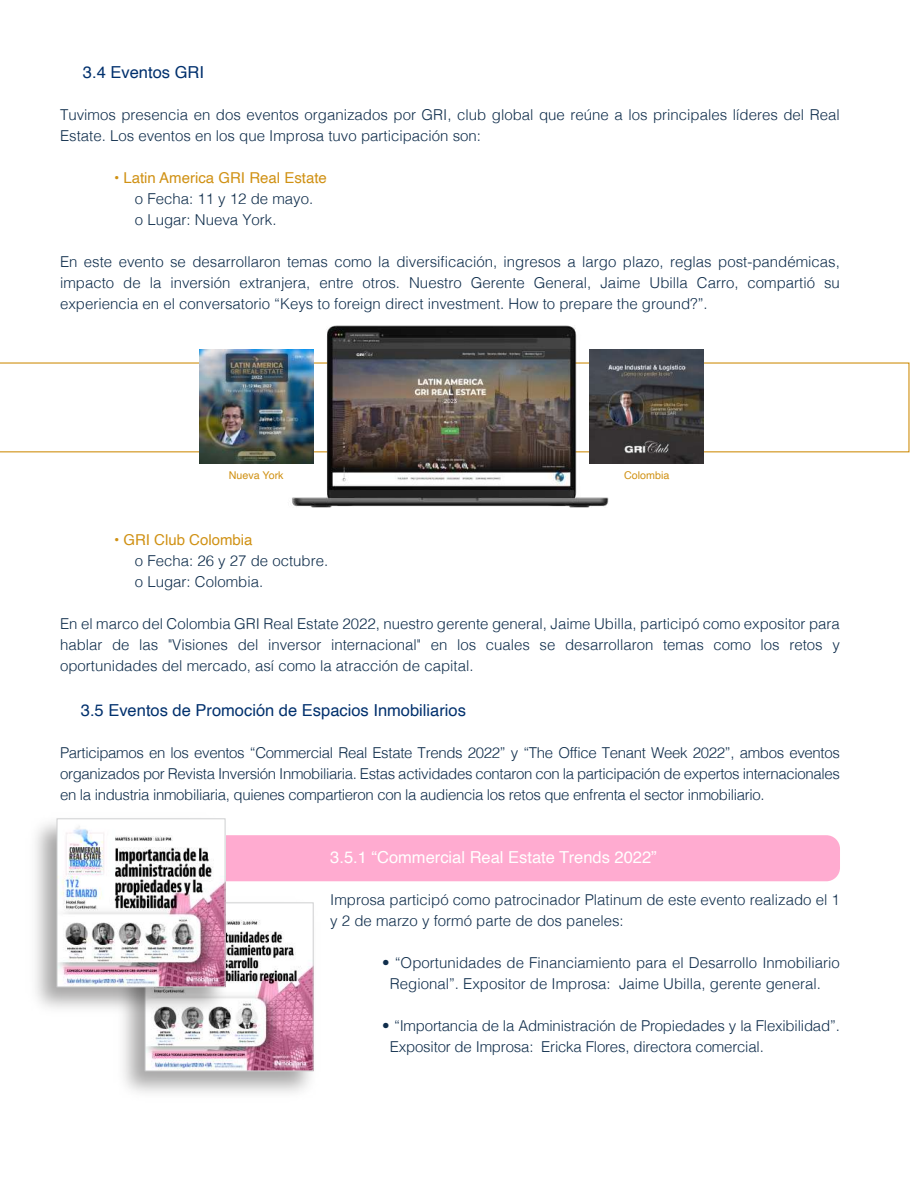
<style>
.page{position:relative;width:918px;height:1188px;background:#fff}
.page>*{position:absolute;margin:0;border:0;box-sizing:border-box;transform-origin:0 0}
.t1{font:16.5px "Helvetica";color:#00306d}
.t2{font:16.5px "Helvetica";color:#fff}
.t3{font:300 15px/21px "Helvetica";color:#102e4c}
.t4{font:15px "Helvetica";color:#d09114}
.t5{font:10.65px "Helvetica";color:#d09114}
</style>
<div class="page">
<div style="left:154px;top:835px;width:686px;height:46px;background:#ffabd0;border-radius:14px"></div>
<svg style="left:0;top:362px;width:910px;height:90px"></svg>
<img style="left:211px;top:325px;width:479px;height:183px">
<img style="left:199px;top:350px;width:114px;height:114px">
<img style="left:590px;top:350px;width:114px;height:114px">
<img style="left:123px;top:1022px;width:191px;height:71px">
<img style="left:147px;top:919px;width:165px;height:150px">
<div style="left:145px;top:902px;width:169px;height:169px;border:1px solid #cecfd0"></div>
<img style="left:35px;top:818px;width:200px;height:204px">
<img style="left:59px;top:820px;width:164px;height:165px">
<div style="left:57px;top:818px;width:168px;height:169px;border:1px solid #cecfd0"></div>
<p class="t1" style="left:83px;top:59px;width:123px">3.4 Eventos GRI</p>
<p class="t3" style="left:60px;top:103px;width:781px">Tuvimos presencia en dos eventos organizados por GRI, club global que reúne a los principales líderes del Real<br>Estate. Los eventos en los que Improsa tuvo participación son:</p>
<p class="t4" style="left:114px;top:166px;width:214px">• Latin America GRI Real Estate</p>
<p class="t3" style="left:135px;top:187px;width:180px">o Fecha: 11 y 12 de mayo. o Lugar: Nueva York.</p>
<p class="t3" style="left:60px;top:250px;width:781px;text-align:justify">En este evento se desarrollaron temas como la diversificación, ingresos a largo plazo, reglas post-pandémicas, impacto de la inversión extranjera, entre otros. Nuestro Gerente General, Jaime Ubilla Carro, compartió su experiencia en el conversatorio “Keys to foreign direct investment. How to prepare the ground?”.</p>
<p class="t5" style="left:229px;top:467px;width:56px">Nueva York</p>
<p class="t5" style="left:624px;top:467px;width:47px">Colombia</p>
<p class="t4" style="left:114px;top:528px;width:140px">• GRI Club Colombia</p>
<p class="t3" style="left:135px;top:549px;width:195px">o Fecha: 26 y 27 de octubre. o Lugar: Colombia.</p>
<p class="t3" style="left:60px;top:612px;width:781px;text-align:justify">En el marco del Colombia GRI Real Estate 2022, nuestro gerente general, Jaime Ubilla, participó como expositor para hablar de las "Visiones del inversor internacional" en los cuales se desarrollaron temas como los retos y oportunidades del mercado, así como la atracción de capital.</p>
<p class="t1" style="left:81px;top:697px;width:387px">3.5 Eventos de Promoción de Espacios Inmobiliarios</p>
<p class="t3" style="left:60px;top:741px;width:781px;text-align:justify">Participamos en los eventos “Commercial Real Estate Trends 2022” y “The Office Tenant Week 2022”, ambos eventos organizados por Revista Inversión Inmobiliaria. Estas actividades contaron con la participación de expertos internacionales en la industria inmobiliaria, quienes compartieron con la audiencia los retos que enfrenta el sector inmobiliario.</p>
<p class="t2" style="left:330px;top:844px;width:328px">3.5.1 “Commercial Real Estate Trends 2022”</p>
<p class="t3" style="left:330px;top:888px;width:511px">Improsa participó como patrocinador Platinum de este evento realizado el 1 y 2 de marzo y formó parte de dos paneles:</p>
<p class="t3" style="left:390px;top:951px;width:451px;text-indent:-8px">• “Oportunidades de Financiamiento para el Desarrollo Inmobiliario<br>Regional”. Expositor de Improsa: Jaime Ubilla, gerente general.</p>
<p class="t3" style="left:390px;top:1014px;width:452px;text-indent:-8px">• “Importancia de la Administración de Propiedades y la Flexibilidad”.<br>Expositor de Improsa: Ericka Flores, directora comercial.</p>
</div>
